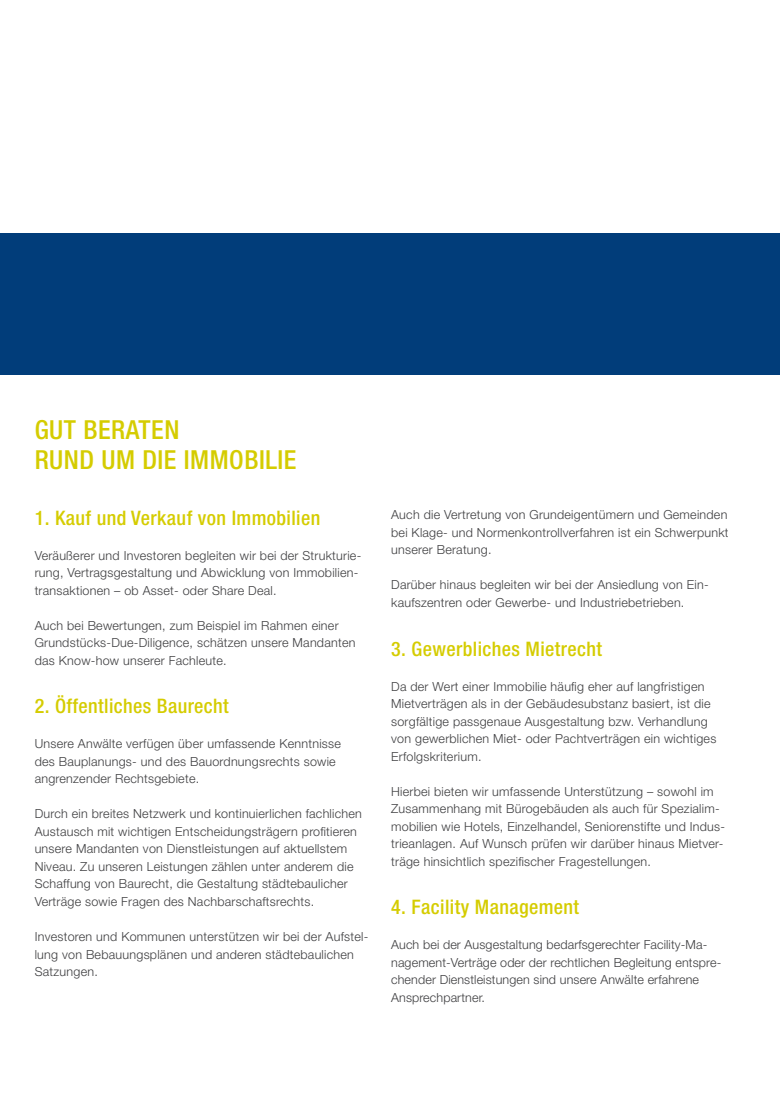
<style>
.page{position:relative;width:780px;height:1099px;background:#fff}
.page>*{position:absolute;margin:0;border:0;box-sizing:border-box;transform-origin:0 0}
.t1{font:500 condensed 26.25px/30px "Helvetica Neue LT Pro";letter-spacing:.02em;color:#d5cc00}
.t2{font:500 condensed 20px "Helvetica Neue LT Pro";letter-spacing:.02em;color:#d5cc00}
.t3{font:300 12.5px/17.5px "Helvetica Neue LT Pro";letter-spacing:.02em;color:#3e3e40}
</style>
<div class="page">
<div style="left:0;top:233px;width:780px;height:142px;background:#013d7a"></div>
<h1 class="t1" style="left:35px;top:414px;width:261px">gut beraten<br>rund um die immobilie</h1>
<h2 class="t2" style="left:35px;top:505px;width:287px">1. Kauf und Verkauf von Immobilien</h2>
<p class="t3" style="left:35px;top:546px;width:328px">Veräußerer und Investoren begleiten wir bei der Strukturie&shy;rung, Vertragsgestaltung und Abwicklung von Immobilien&shy;transaktionen – ob Asset- oder Share Deal.</p>
<p class="t3" style="left:35px;top:616px;width:322px">Auch bei Bewertungen, zum Beispiel im Rahmen einer<br>Grundstücks-Due-Diligence, schätzen unsere Mandanten das Know-how unserer Fachleute.</p>
<h2 class="t2" style="left:35px;top:694px;width:195px">2. Öffentliches Baurecht</h2>
<p class="t3" style="left:35px;top:735px;width:308px">Unsere Anwälte verfügen über umfassende Kenntnisse des Bauplanungs- und des Bauordnungsrechts sowie angrenzender Rechtsgebiete.</p>
<p class="t3" style="left:35px;top:805px;width:329px">Durch ein breites Netzwerk und kontinuierlichen fachlichen Austausch mit wichtigen Entscheidungsträgern profitieren unsere Mandanten von Dienstleistungen auf aktuellstem Niveau. Zu unseren Leistungen zählen unter anderem die Schaffung von Baurecht, die Gestaltung städtebaulicher Verträge sowie Fragen des Nachbarschaftsrechts.</p>
<p class="t3" style="left:35px;top:927px;width:335px">Investoren und Kommunen unterstützen wir bei der Aufstel&shy;lung von Bebauungsplänen und anderen städtebaulichen<br>Satzungen.</p>
<p class="t3" style="left:391px;top:505px;width:339px;text-align:justify">Auch die Vertretung von Grundeigentümern und Gemeinden bei Klage- und Normenkontrollverfahren ist ein Schwerpunkt unserer Beratung.</p>
<p class="t3" style="left:391px;top:575px;width:319px">Darüber hinaus begleiten wir bei der Ansiedlung von Ein&shy;kaufszentren oder Gewerbe- und Industriebetrieben.</p>
<h2 class="t2" style="left:391px;top:636px;width:212px">3. Gewerbliches Mietrecht</h2>
<p class="t3" style="left:391px;top:677px;width:326px">Da der Wert einer Immobilie häufig eher auf langfristigen Mietverträgen als in der Gebäudesubstanz basiert, ist die sorgfältige passgenaue Ausgestaltung bzw. Verhandlung von gewerblichen Miet- oder Pachtverträgen ein wichtiges Erfolgskriterium.</p>
<p class="t3" style="left:391px;top:782px;width:335px">Hierbei bieten wir umfassende Unterstützung – sowohl im Zusammenhang mit Bürogebäuden als auch für Spezialim&shy;mobilien wie Hotels, Einzelhandel, Seniorenstifte und Indus&shy;trieanlagen. Auf Wunsch prüfen wir darüber hinaus Mietver&shy;träge hinsichtlich spezifischer Fragestellungen.</p>
<h2 class="t2" style="left:391px;top:895px;width:189px">4. Facility Management</h2>
<p class="t3" style="left:391px;top:935px;width:331px">Auch bei der Ausgestaltung bedarfsgerechter Facility-Ma&shy;nagement-Verträge oder der rechtlichen Begleitung entspre&shy;chender Dienstleistungen sind unsere Anwälte erfahrene Ansprechpartner.</p>
</div>
